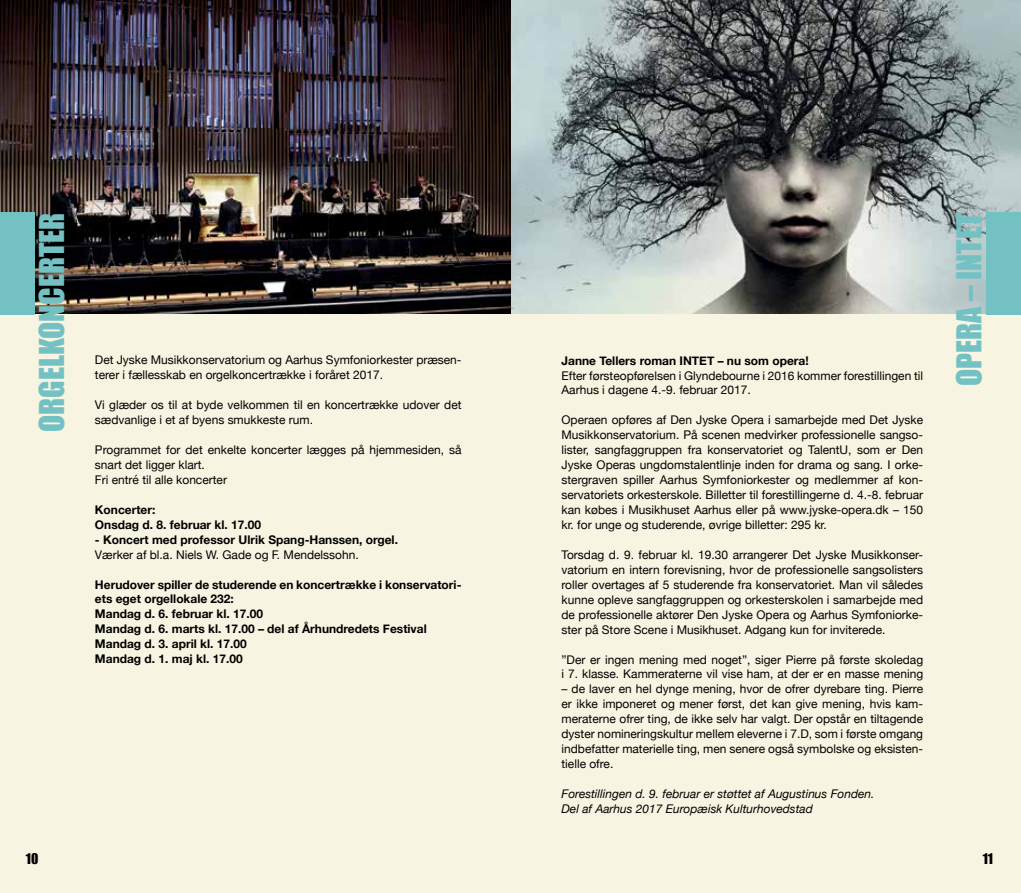
<style>
.page{position:relative;width:1021px;height:893px;background:#fff}
.page>*{position:absolute;margin:0;border:0;box-sizing:border-box;transform-origin:0 0}
.t1{font:31.5px "Impact";color:#74c1c4}
.t2{font:13.65px "Impact";color:#000}
.t3{font:12px/15px "Helvetica Neue";color:#000}
.t4{font:700 12px/15px "Helvetica Neue";color:#000}
.t5{font:italic 12px/15px "Helvetica Neue";color:#000}
</style>
<div class="page">
<img style="left:511px;top:0;width:509px;height:315px">
<div style="left:510px;top:315px;width:510px;height:578px;background:#f7f4e1"></div>
<div style="left:986px;top:213px;width:34px;height:102px;background:#74c1c4"></div>
<img style="left:0;top:0;width:511px;height:315px">
<div style="left:0;top:315px;width:510px;height:578px;background:#f7f4e1"></div>
<div style="left:0;top:213px;width:34px;height:102px;background:#74c1c4"></div>
<h1 class="t1" style="left:27px;top:432px;width:221px;rotate:-90deg">ORGELKONCERTER</h1>
<p class="t3" style="left:95px;top:353px;width:368px">Det Jyske Musikkonservatorium og Aarhus Symfoniorkester præsen&shy;terer i fællesskab en orgelkoncertrække i foråret 2017.</p>
<p class="t3" style="left:95px;top:398px;width:368px">Vi glæder os til at byde velkommen til en koncertrække udover det sædvanlige i et af byens smukkeste rum.</p>
<p class="t3" style="left:95px;top:443px;width:368px">Programmet for det enkelte koncerter lægges på hjemmesiden, så snart det ligger klart.<br>Fri entré til alle koncerter</p>
<p class="t4" style="left:95px;top:502px;width:168px">Koncerter:<br>Onsdag d. 8. februar kl. 17.00</p>
<p class="t4" style="left:95px;top:532px;width:304px">- Koncert med professor Ulrik Spang-Hanssen, orgel.</p>
<p class="t3" style="left:95px;top:547px;width:265px">Værker af bl.a. Niels W. Gade og F. Mendelssohn.</p>
<p class="t4" style="left:95px;top:577px;width:368px">Herudover spiller de studerende en koncertrække i konservatori&shy;ets eget orgellokale 232:<br>Mandag d. 6. februar kl. 17.00<br>Mandag d. 6. marts kl. 17.00 – del af Århundredets Festival Mandag d. 3. april kl. 17.00<br>Mandag d. 1. maj kl. 17.00</p>
<p class="t2" style="left:26px;top:848px;width:14px">10</p>
<p class="t4" style="left:561px;top:353px;width:249px">Janne Tellers roman INTET – nu som opera!</p>
<p class="t3" style="left:561px;top:368px;width:363px">Efter førsteopførelsen i Glyndebourne i 2016 kommer forestillingen til<br>Aarhus i dagene 4.-9. februar 2017.</p>
<p class="t3" style="left:561px;top:413px;width:363px;text-align:justify">Operaen opføres af Den Jyske Opera i samarbejde med Det Jyske Musikkonservatorium. På scenen medvirker professionelle sangso&shy;lister, sangfaggruppen fra konservatoriet og TalentU, som er Den Jyske Operas ungdomstalentlinje inden for drama og sang. I orke&shy;stergraven spiller Aarhus Symfoniorkester og medlemmer af kon&shy;servatoriets orkesterskole. Billetter til forestillingerne d. 4.-8. februar kan købes i Musikhuset Aarhus eller på www.jyske-opera.dk – 150 kr. for unge og studerende, øvrige billetter: 295 kr.</p>
<p class="t3" style="left:561px;top:548px;width:363px;text-align:justify">Torsdag d. 9. februar kl. 19.30 arrangerer Det Jyske Musikkonser&shy;vatorium en intern forevisning, hvor de professionelle sangsolisters roller overtages af 5 studerende fra konservatoriet. Man vil således kunne opleve sangfaggruppen og orkesterskolen i samarbejde med de professionelle aktører Den Jyske Opera og Aarhus Symfoniorke&shy;ster på Store Scene i Musikhuset. Adgang kun for inviterede.</p>
<p class="t3" style="left:561px;top:652px;width:363px">”Der er ingen mening med noget”, siger Pierre på første skoledag i 7. klasse. Kammeraterne vil vise ham, at der er en masse mening</p>
<p class="t3" style="left:561px;top:682px;width:363px;text-align:justify">– de laver en hel dynge mening, hvor de ofrer dyrebare ting. Pierre er ikke imponeret og mener først, det kan give mening, hvis kam&shy;meraterne ofrer ting, de ikke selv har valgt. Der opstår en tiltagende dyster nomineringskultur mellem eleverne i 7.D, som i første omgang indbefatter materielle ting, men senere også symbolske og eksisten&shy;tielle ofre.</p>
<p class="t5" style="left:561px;top:787px;width:314px">Forestillingen d. 9. februar er støttet af Augustinus Fonden.<br>Del af Aarhus 2017 Europæisk Kulturhovedstad</p>
<h1 class="t1" style="left:944px;top:386px;width:175px;rotate:-90deg">OPERA – INTET</h1>
<p class="t2" style="left:982px;top:848px;width:12px">11</p>
</div>
